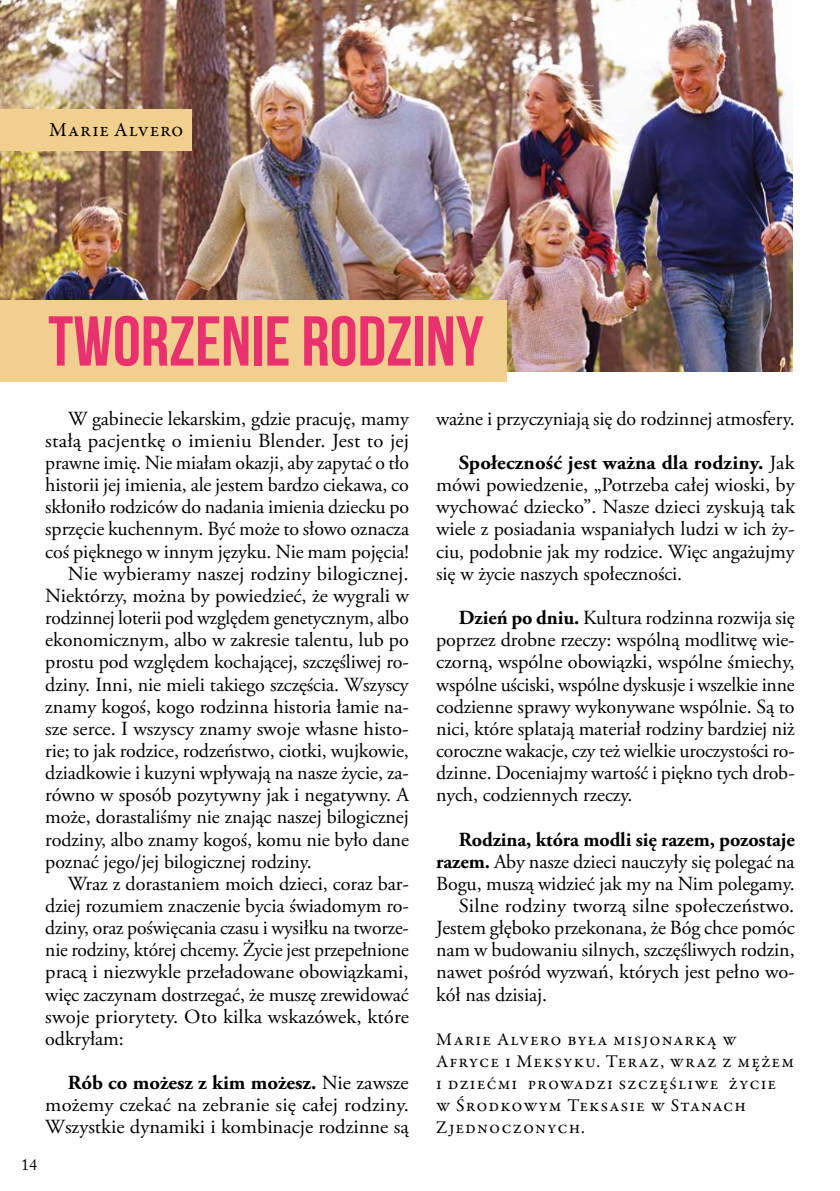
<style>
.page{position:relative;width:840px;height:1191px;background:#fff}
.page>*{position:absolute;margin:0;border:0;box-sizing:border-box;transform-origin:0 0}
.t1{font:700 70.4px "Bebas Neue";color:#e8316e}
.t2{font:20px/22.2px "Adobe Garamond Pro";letter-spacing:-.005em;color:#000;text-align:justify}
.t3{font:700 20px "Adobe Garamond Pro";letter-spacing:-.005em;color:#000}
.t4{font:20px "Garamond Premr Pro";letter-spacing:.05em;color:#000}
.t5{font:18px/22.2px "Garamond Premr Pro";letter-spacing:.06em;color:#000}
.t6{font:16px "Adobe Caslon Pro";color:#000}
.s1{font-weight:700}
</style>
<div class="page">
<img style="left:0;top:0;width:792px;height:371px">
<div style="left:0;top:300px;width:506px;height:82px;background:#f1cf8f"></div>
<div style="left:0;top:109px;width:191px;height:42px;background:#f1cf8f"></div>
<p class="t4" style="left:49px;top:118px;width:135px">Marie Alvero</p>
<h1 class="t1" style="left:48px;top:302px;width:436px">TWORZENIE RODZINY</h1>
<p class="t6" style="left:21px;top:1155px;width:17px">14</p>
<p class="t2" style="left:68px;top:408px;width:342px">W gabinecie lekarskim, gdzie pracuję, mamy</p>
<p class="t2" style="left:45px;top:430px;width:365px">stałą pacjentkę o imieniu Blender. Jest to jej</p>
<p class="t2" style="left:45px;top:452px;width:365px">prawne imię. Nie miałam okazji, aby zapytać o tło</p>
<p class="t2" style="left:45px;top:474px;width:365px">historii jej imienia, ale jestem bardzo ciekawa, co</p>
<p class="t2" style="left:45px;top:496px;width:365px">skłoniło rodziców do nadania imienia dziecku po</p>
<p class="t2" style="left:45px;top:519px;width:365px">sprzęcie kuchennym. Być może to słowo oznacza</p>
<p class="t2" style="left:45px;top:541px;width:365px">coś pięknego w innym języku. Nie mam pojęcia!</p>
<p class="t2" style="left:68px;top:563px;width:342px">Nie wybieramy naszej rodziny bilogicznej.</p>
<p class="t2" style="left:45px;top:585px;width:365px">Niektórzy, można by powiedzieć, że wygrali w</p>
<p class="t2" style="left:45px;top:607px;width:365px">rodzinnej loterii pod względem genetycznym, albo</p>
<p class="t2" style="left:45px;top:629px;width:365px">ekonomicznym, albo w zakresie talentu, lub po</p>
<p class="t2" style="left:45px;top:651px;width:365px">prostu pod względem kochającej, szczęśliwej ro-</p>
<p class="t2" style="left:45px;top:674px;width:365px">dziny. Inni, nie mieli takiego szczęścia. Wszyscy</p>
<p class="t2" style="left:45px;top:696px;width:365px">znamy kogoś, kogo rodzinna historia łamie na-</p>
<p class="t2" style="left:45px;top:718px;width:365px">sze serce. I wszyscy znamy swoje własne histo-</p>
<p class="t2" style="left:45px;top:740px;width:365px">rie; to jak rodzice, rodzeństwo, ciotki, wujkowie,</p>
<p class="t2" style="left:45px;top:762px;width:365px">dziadkowie i kuzyni wpływają na nasze życie, za-</p>
<p class="t2" style="left:45px;top:784px;width:365px">równo w sposób pozytywny jak i negatywny. A</p>
<p class="t2" style="left:45px;top:806px;width:365px">może, dorastaliśmy nie znając naszej bilogicznej</p>
<p class="t2" style="left:45px;top:828px;width:365px">rodziny, albo znamy kogoś, komu nie było dane</p>
<p class="t2" style="left:45px;top:851px;width:268px">poznać jego/jej bilogicznej rodziny.</p>
<p class="t2" style="left:68px;top:873px;width:342px">Wraz z dorastaniem moich dzieci, coraz bar-</p>
<p class="t2" style="left:45px;top:895px;width:365px">dziej rozumiem znaczenie bycia świadomym ro-</p>
<p class="t2" style="left:45px;top:917px;width:365px">dziny, oraz poświęcania czasu i wysiłku na tworze-</p>
<p class="t2" style="left:45px;top:939px;width:365px">nie rodziny, której chcemy. Życie jest przepełnione</p>
<p class="t2" style="left:45px;top:961px;width:364px">pracą i niezwykle przeładowane obowiązkami,</p>
<p class="t2" style="left:45px;top:983px;width:365px">więc zaczynam dostrzegać, że muszę zrewidować</p>
<p class="t2" style="left:45px;top:1006px;width:365px">swoje priorytety. Oto kilka wskazówek, które</p>
<p class="t2" style="left:45px;top:1028px;width:80px">odkryłam:</p>
<p class="t2" style="left:45px;top:1072px;width:365px;text-indent:23px"><span class="s1">Rób co możesz z kim możesz.</span> Nie zawsze możemy czekać na zebranie się całej rodziny.<br>Wszystkie dynamiki i kombinacje rodzinne są</p>
<p class="t2" style="left:436px;top:408px;width:360px">ważne i przyczyniają się do rodzinnej atmosfery.</p>
<p class="t2" style="left:436px;top:452px;width:360px;text-indent:23px"><span class="s1">Społeczność jest ważna dla rodziny.</span> Jak mówi powiedzenie, „Potrzeba całej wioski, by wychować dziecko”. Nasze dzieci zyskują tak wiele z posiadania wspaniałych ludzi w ich ży&shy;ciu, podobnie jak my rodzice. Więc angażujmy się w życie naszych społeczności.</p>
<p class="t2" style="left:436px;top:607px;width:360px;text-indent:23px"><span class="s1">Dzień po dniu.</span> Kultura rodzinna rozwija się poprzez drobne rzeczy: wspólną modlitwę wie&shy;czorną, wspólne obowiązki, wspólne śmiechy, wspólne uściski, wspólne dyskusje i wszelkie inne codzienne sprawy wykonywane wspólnie. Są to nici, które splatają materiał rodziny bardziej niż coroczne wakacje, czy też wielkie uroczystości ro&shy;dzinne. Doceniajmy wartość i piękno tych drob&shy;nych, codziennych rzeczy.</p>
<p class="t3" style="left:458px;top:827px;width:337px">Rodzina, która modli się razem, pozostaje</p>
<p class="t2" style="left:436px;top:851px;width:360px"><span class="s1">razem.</span> Aby nasze dzieci nauczyły się polegać na</p>
<p class="t2" style="left:436px;top:873px;width:360px">Bogu, muszą widzieć jak my na Nim polegamy.</p>
<p class="t2" style="left:458px;top:895px;width:337px">Silne rodziny tworzą silne społeczeństwo.</p>
<p class="t2" style="left:436px;top:917px;width:360px">Jestem głęboko przekonana, że Bóg chce pomóc</p>
<p class="t2" style="left:436px;top:939px;width:360px">nam w budowaniu silnych, szczęśliwych rodzin,</p>
<p class="t2" style="left:436px;top:961px;width:360px">nawet pośród wyzwań, których jest pełno wo-</p>
<p class="t2" style="left:436px;top:983px;width:112px">kół nas dzisiaj.</p>
<p class="t5" style="left:436px;top:1028px;width:359px">Marie Alvero była misjonarką w<br>Afryce i Meksyku. Teraz, wraz z mężem i dziećmi prowadzi szczęśliwe życie w Środkowym Teksasie w Stanach<br>Zjednoczonych.</p>
</div>
